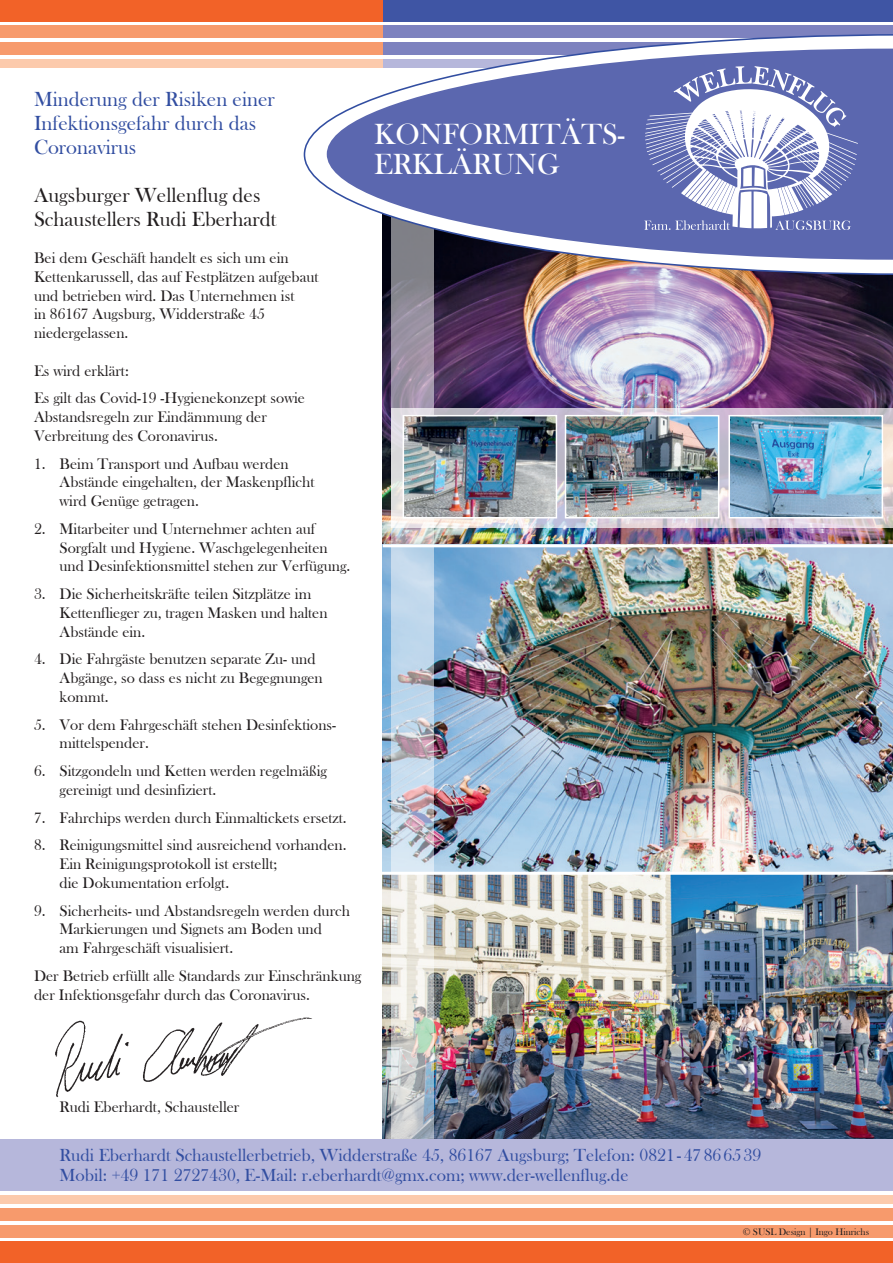
<style>
.page{position:relative;width:893px;height:1263px;background:#fff}
.page>*{position:absolute;margin:0;border:0;box-sizing:border-box;transform-origin:0 0}
.t1{font:30px "Bask Old Face";color:#fff}
.t2{font:21px "Bask Old Face";color:#324ea1}
.t3{font:21px "Bask Old Face";color:#231f20}
.t4{font:18px "Bask Old Face";color:#324ea1}
.t5{font:15.75px/18.8px "Bask Old Face";color:#231f20}
.t6{font:9.75px "Bask Old Face";color:#231f20}
</style>
<div class="page">
<img style="left:383px;top:875px;width:510px;height:265px">
<img style="left:383px;top:276px;width:510px;height:268px">
<img style="left:383px;top:547px;width:510px;height:325px">
<img style="left:391px;top:276px;width:43px;height:864px">
<hr style="left:383px;top:544px;width:510px;height:3px;background:#fff">
<div style="left:383px;top:26px;width:510px;height:12px;background:#7d82bf"></div>
<div style="left:383px;top:0;width:510px;height:21px;background:#3f55a4"></div>
<div style="left:0;top:60px;width:383px;height:8px;background:#fccaac"></div>
<div style="left:0;top:43px;width:383px;height:12px;background:#f79a6c"></div>
<div style="left:0;top:26px;width:383px;height:12px;background:#f79a6c"></div>
<div style="left:0;top:0;width:383px;height:21px;background:#f26228"></div>
<svg style="left:303px;top:34px;width:590px;height:242px"></svg>
<hr style="left:382px;top:872px;width:511px;height:3px;background:#fff">
<div style="left:0;top:1195px;width:893px;height:8px;background:#fccaac"></div>
<div style="left:0;top:1208px;width:893px;height:12px;background:#f79a6c"></div>
<div style="left:0;top:1225px;width:893px;height:12px;background:#f79a6c"></div>
<div style="left:0;top:1242px;width:893px;height:21px;background:#f26228"></div>
<div style="left:0;top:1140px;width:893px;height:51px;background:#b6b7db"></div>
<img style="left:55px;top:1017px;width:257px;height:81px">
<svg style="left:391px;top:408px;width:502px;height:119px;background:#dbd3db"></svg>
<img style="left:731px;top:418px;width:149px;height:97px">
<div style="left:728px;top:415px;width:155px;height:103px;border:2px solid #fff"></div>
<img style="left:568px;top:418px;width:148px;height:97px">
<div style="left:565px;top:415px;width:154px;height:103px;border:2px solid #fff"></div>
<img style="left:406px;top:418px;width:148px;height:97px">
<div style="left:403px;top:415px;width:154px;height:103px;border:2px solid #fff"></div>
<svg style="left:327px;top:49px;width:566px;height:211px;fill:#5b67af"></svg>
<svg style="left:644px;top:66px;width:214px;height:164px"></svg>
<p class="t2" style="left:34px;top:87px;width:242px">Minderung der Risiken einer</p>
<p class="t2" style="left:34px;top:111px;width:224px">Infektionsgefahr durch das</p>
<p class="t2" style="left:34px;top:135px;width:104px">Coronavirus</p>
<p class="t3" style="left:34px;top:183px;width:228px">Augsburger Wellenflug des</p>
<p class="t3" style="left:34px;top:207px;width:244px">Schaustellers Rudi Eberhardt</p>
<p class="t5" style="left:34px;top:249px;width:256px">Bei dem Geschäft handelt es sich um ein</p>
<p class="t5" style="left:34px;top:268px;width:286px">Kettenkarussell, das auf Festplätzen aufgebaut</p>
<p class="t5" style="left:34px;top:286px;width:262px">und betrieben wird. Das Unternehmen ist</p>
<p class="t5" style="left:34px;top:305px;width:232px">in 86167 Augsburg, Widderstraße 45</p>
<p class="t5" style="left:34px;top:324px;width:96px">niedergelassen.</p>
<p class="t5" style="left:34px;top:361px;width:96px">Es wird erklärt:</p>
<p class="t5" style="left:34px;top:389px;width:272px">Es gilt das Covid-19 -Hygienekonzept sowie</p>
<p class="t5" style="left:34px;top:408px;width:234px">Abstandsregeln zur Eindämmung der</p>
<p class="t5" style="left:34px;top:427px;width:185px">Verbreitung des Coronavirus.</p>
<p class="t5" style="left:34px;top:454px;width:256px">1. Beim Transport und Aufbau werden</p>
<p class="t5" style="left:60px;top:473px;width:256px">Abstände eingehalten, der Maskenpflicht</p>
<p class="t5" style="left:60px;top:492px;width:141px">wird Genüge getragen.</p>
<p class="t5" style="left:34px;top:520px;width:283px">2. Mitarbeiter und Unternehmer achten auf</p>
<p class="t5" style="left:60px;top:538px;width:270px">Sorgfalt und Hygiene. Waschgelegenheiten</p>
<p class="t5" style="left:60px;top:557px;width:292px">und Desinfektionsmittel stehen zur Verfügung.</p>
<p class="t5" style="left:34px;top:585px;width:279px">3. Die Sicherheitskräfte teilen Sitzplätze im</p>
<p class="t5" style="left:60px;top:604px;width:270px">Kettenflieger zu, tragen Masken und halten</p>
<p class="t5" style="left:60px;top:622px;width:87px">Abstände ein.</p>
<p class="t5" style="left:34px;top:650px;width:283px">4. Die Fahrgäste benutzen separate Zu- und</p>
<p class="t5" style="left:60px;top:669px;width:265px">Abgänge, so dass es nicht zu Begegnungen</p>
<p class="t5" style="left:60px;top:688px;width:51px">kommt.</p>
<p class="t5" style="left:34px;top:715px;width:304px">5. Vor dem Fahrgeschäft stehen Desinfektions-</p>
<p class="t5" style="left:60px;top:734px;width:91px">mittelspender.</p>
<p class="t5" style="left:34px;top:762px;width:294px">6. Sitzgondeln und Ketten werden regelmäßig</p>
<p class="t5" style="left:60px;top:781px;width:158px">gereinigt und desinfiziert.</p>
<p class="t5" style="left:34px;top:808px;width:314px">7. Fahrchips werden durch Einmaltickets ersetzt.</p>
<p class="t5" style="left:34px;top:836px;width:314px">8. Reinigungsmittel sind ausreichend vorhanden.</p>
<p class="t5" style="left:60px;top:855px;width:219px">Ein Reinigungsprotokoll ist erstellt;</p>
<p class="t5" style="left:60px;top:874px;width:171px">die Dokumentation erfolgt.</p>
<p class="t5" style="left:34px;top:901px;width:317px">9. Sicherheits- und Abstandsregeln werden durch</p>
<p class="t5" style="left:60px;top:920px;width:264px">Markierungen und Signets am Boden und</p>
<p class="t5" style="left:60px;top:939px;width:175px">am Fahrgeschäft visualisiert.</p>
<p class="t5" style="left:34px;top:967px;width:329px">Der Betrieb erfüllt alle Standards zur Einschränkung der Infektionsgefahr durch das Coronavirus.</p>
<p class="t1" style="left:374px;top:118px;width:252px">KONFORMITÄTS-</p>
<p class="t1" style="left:374px;top:148px;width:187px">ERKLÄRUNG</p>
<p class="t5" style="left:60px;top:1098px;width:181px">Rudi Eberhardt, Schausteller</p>
<p class="t4" style="left:60px;top:1145px;width:703px">Rudi Eberhardt Schaustellerbetrieb, Widderstraße 45, 86167 Augsburg; Telefon: 0821- 47 86 65 39</p>
<p class="t4" style="left:60px;top:1165px;width:570px">Mobil: +49 171 2727430, E-Mail: r.eberhardt@gmx.com; www.der-wellenflug.de</p>
<p class="t6" style="left:743px;top:1226px;width:128px">© SUSL Design | Ingo Hinrichs</p>
</div>
